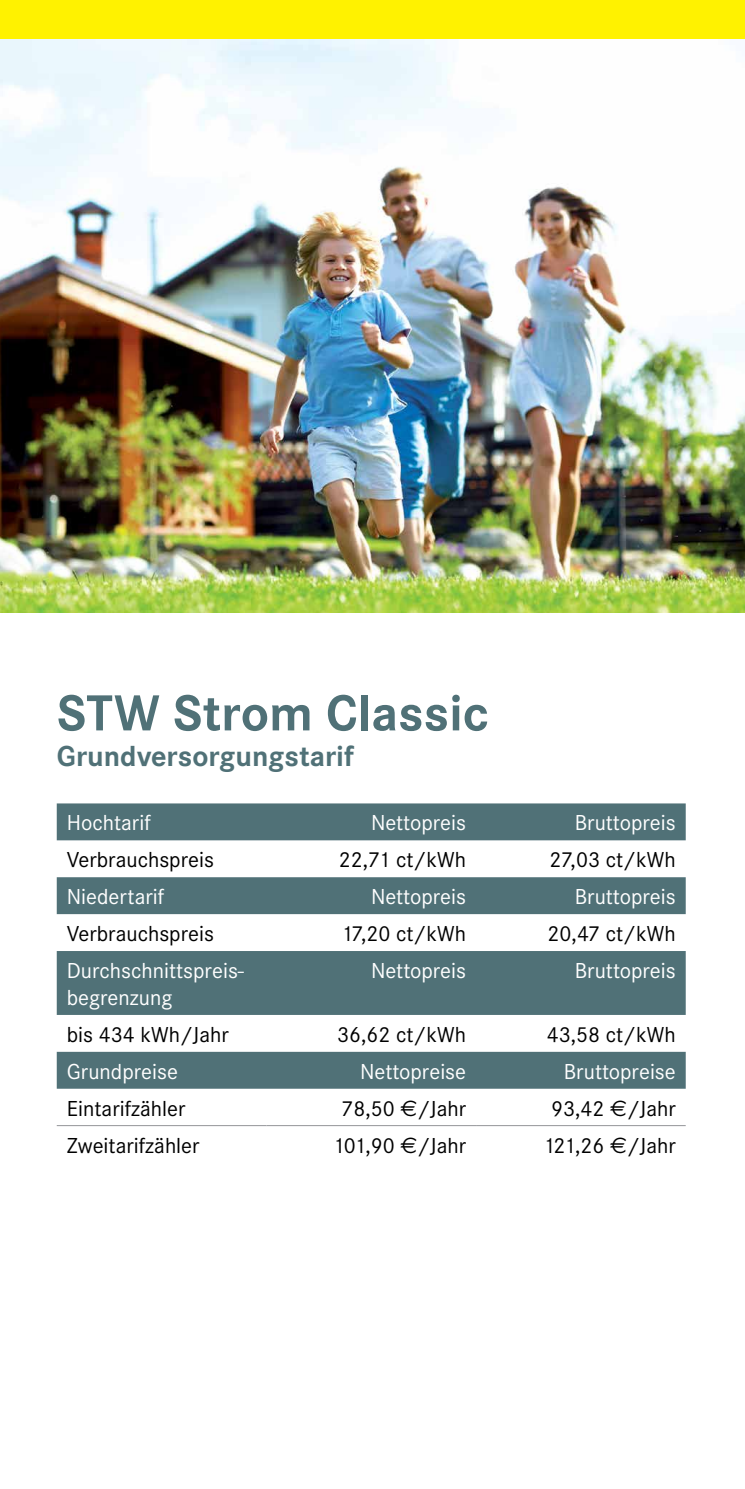
<style>
.page{position:relative;width:745px;height:1489px;background:#fff}
.page>*{position:absolute;margin:0;border:0;box-sizing:border-box;transform-origin:0 0}
.t1{font:700 52.5px "Corporate S";color:#507177}
.t2{font:700 30px "Corporate S";color:#507177}
.t3{font:22.5px "Corporate S";color:#000}
.t4{font:22.5px/27px "Corporate S";color:#fff}
.s1{font-family:"Euro Sans"}
</style>
<div class="page">
<div style="left:0;top:0;width:744px;height:40px;background:#fff200"></div>
<svg style="left:57px;top:803px;width:628px;height:285px;fill:#507177"></svg>
<hr style="left:57px;top:1125px;width:209px;height:1px;background:#939598">
<hr style="left:266px;top:1125px;width:209px;height:1px;background:#939598">
<hr style="left:475px;top:1125px;width:210px;height:1px;background:#939598">
<img style="left:0;top:40px;width:744px;height:572px">
<h1 class="t1" style="left:57px;top:683px;width:433px">STW Strom Classic</h1>
<h2 class="t2" style="left:57px;top:739px;width:298px">Grundversorgungstarif</h2>
<p class="t4" style="left:67px;top:809px;width:85px">Hochtarif</p>
<p class="t4" style="left:371px;top:809px;width:96px">Nettopreis</p>
<p class="t4" style="left:574px;top:809px;width:102px">Bruttopreis</p>
<p class="t3" style="left:67px;top:847px;width:148px">Verbrauchspreis</p>
<p class="t3" style="left:338px;top:847px;width:129px">22,71 ct/kWh</p>
<p class="t3" style="left:549px;top:847px;width:127px">27,03 ct/kWh</p>
<p class="t4" style="left:67px;top:883px;width:99px">Niedertarif</p>
<p class="t4" style="left:371px;top:883px;width:96px">Nettopreis</p>
<p class="t4" style="left:574px;top:883px;width:102px">Bruttopreis</p>
<p class="t3" style="left:67px;top:920px;width:148px">Verbrauchspreis</p>
<p class="t3" style="left:341px;top:920px;width:126px">17,20 ct/kWh</p>
<p class="t3" style="left:547px;top:920px;width:129px">20,47 ct/kWh</p>
<p class="t4" style="left:67px;top:957px;width:179px">Durchschnittspreis&shy;begrenzung</p>
<p class="t4" style="left:371px;top:957px;width:96px">Nettopreis</p>
<p class="t4" style="left:574px;top:957px;width:102px">Bruttopreis</p>
<p class="t3" style="left:67px;top:1021px;width:163px">bis 434 kWh/Jahr</p>
<p class="t3" style="left:337px;top:1021px;width:130px">36,62 ct/kWh</p>
<p class="t3" style="left:546px;top:1021px;width:130px">43,58 ct/kWh</p>
<p class="t4" style="left:67px;top:1057px;width:112px">Grundpreise</p>
<p class="t4" style="left:360px;top:1057px;width:107px">Nettopreise</p>
<p class="t4" style="left:563px;top:1057px;width:113px">Bruttopreise</p>
<p class="t3" style="left:67px;top:1095px;width:120px">Eintarifzähler</p>
<p class="t3" style="left:341px;top:1095px;width:126px">78,50 <span class="s1">€</span>/Jahr</p>
<p class="t3" style="left:550px;top:1095px;width:126px">93,42 <span class="s1">€</span>/Jahr</p>
<p class="t3" style="left:67px;top:1132px;width:134px">Zweitarifzähler</p>
<p class="t3" style="left:332px;top:1132px;width:135px">101,90 <span class="s1">€</span>/Jahr</p>
<p class="t3" style="left:542px;top:1132px;width:134px">121,26 <span class="s1">€</span>/Jahr</p>
</div>
